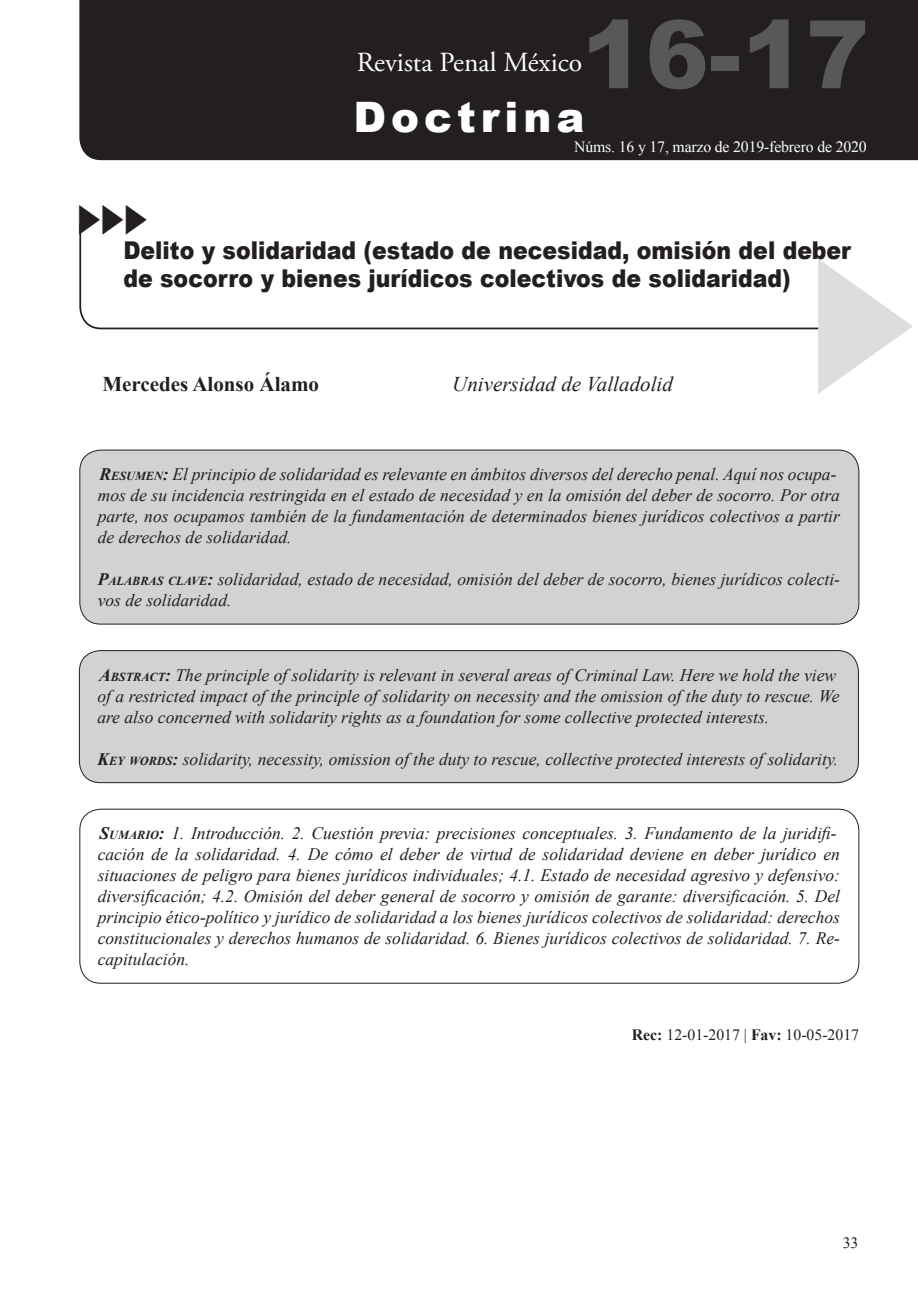
<style>
.page{position:relative;width:918px;height:1290px;background:#fff}
.page>*{position:absolute;margin:0;border:0;box-sizing:border-box;transform-origin:0 0}
.t1{font:700 191.28px "Times New Roman";color:#dcdddf;scale:.7 1}
.t2{font:900 94.5px "Arial";color:#57585a}
.t3{font:900 42px "Arial";letter-spacing:.12em;color:#fff}
.t4{font:700 42px "Times New Roman";color:#231f20;scale:.7 1}
.t5{font:27.65px "Adobe Garamond Pro";color:#fff}
.t6{font:900 24.5px/28px "Arial";color:#231f20;scale:.9 1}
.t7{font:italic 21px "Times New Roman";color:#231f20}
.t8{font:700 21px "Times New Roman";color:#231f20}
.t9{font:italic 17.5px/21px "Times New Roman";color:#231f20}
.t10{font:15.75px "Times New Roman";letter-spacing:-.01em;color:#fff}
.t11{font:15.75px "Times New Roman";color:#231f20}
.s1{font-weight:700}
.s2{font-weight:700;font-size:12.25px}
</style>
<div class="page">
<svg style="left:79px;top:224px;width:780px;height:106px"></svg>
<div style="left:79px;top:0;width:839px;height:160px;background:#231f20"></div>
<div style="left:80px;top:450px;width:779px;height:174px;background:#d1d2d4;border-radius:21px"></div>
<div style="left:79px;top:450px;width:780px;height:174px;border:1px solid #231f20;border-radius:21px"></div>
<div style="left:79px;top:651px;width:779px;height:132px;background:#d1d2d4;border-radius:21px"></div>
<div style="left:79px;top:650px;width:780px;height:133px;border:1px solid #231f20;border-radius:21px"></div>
<div style="left:79px;top:809px;width:780px;height:174px;border:1px solid #231f20;border-radius:21px"></div>
<h3 class="t5" style="left:357px;top:45px;width:227px">Revista Penal México</h3>
<h2 class="t2" style="left:581px;top:-14px;width:289px">16-17</h2>
<h3 class="t3" style="left:353px;top:87px;width:232px">Doctrina</h3>
<h3 class="t4" style="left:75px;top:191px;width:109px">► ► ►</h3>
<p class="t10" style="left:574px;top:136px;width:294px">Núms. 16 y 17, marzo de 2019-febrero de 2020</p>
<h3 class="t6" style="left:123px;top:236px;width:810px">Delito y solidaridad (estado de necesidad, omisión del deber de socorro y bienes jurídicos colectivos de solidaridad)</h3>
<h1 class="t1" style="left:799px;top:195px;width:191px">►</h1>
<p class="t8" style="left:102px;top:369px;width:218px">Mercedes Alonso Álamo</p>
<p class="t7" style="left:452px;top:369px;width:222px">Universidad de Valladolid</p>
<p class="t9" style="left:98px;top:463px;width:744px"><span class="s1">R</span><span class="s2">ESUMEN</span><span class="s1">:</span> El principio de solidaridad es relevante en ámbitos diversos del derecho penal. Aquí nos ocupa&shy;mos de su incidencia restringida en el estado de necesidad y en la omisión del deber de socorro. Por otra parte, nos ocupamos también de la fundamentación de determinados bienes jurídicos colectivos a partir de derechos de solidaridad.</p>
<p class="t9" style="left:98px;top:568px;width:743px"><span class="s1">P</span><span class="s2">ALABRAS CLAVE</span><span class="s1">:</span> solidaridad, estado de necesidad, omisión del deber de socorro, bienes jurídicos colecti&shy;vos de solidaridad.</p>
<p class="t9" style="left:97px;top:664px;width:744px"><span class="s1">A</span><span class="s2">BSTRACT</span><span class="s1">:</span> The principle of solidarity is relevant in several areas of Criminal Law. Here we hold the view of a restricted impact of the principle of solidarity on necessity and the omission of the duty to rescue. We are also concerned with solidarity rights as a foundation for some collective protected interests.</p>
<p class="t9" style="left:97px;top:748px;width:742px"><span class="s1">K</span><span class="s2">EY WORDS</span><span class="s1">:</span> solidarity, necessity, omission of the duty to rescue, collective protected interests of solidarity.</p>
<p class="t9" style="left:98px;top:822px;width:744px"><span class="s1">S</span><span class="s2">UMARIO</span><span class="s1">:</span> 1. Introducción. 2. Cuestión previa: precisiones conceptuales. 3. Fundamento de la juridifi&shy;cación de la solidaridad. 4. De cómo el deber de virtud de solidaridad deviene en deber jurídico en situaciones de peligro para bienes jurídicos individuales; 4.1. Estado de necesidad agresivo y defensivo: diversificación; 4.2. Omisión del deber general de socorro y omisión de garante: diversificación. 5. Del principio ético-político y jurídico de solidaridad a los bienes jurídicos colectivos de solidaridad: derechos constitucionales y derechos humanos de solidaridad. 6. Bienes jurídicos colectivos de solidaridad. 7. Re&shy;capitulación.</p>
<p class="t11" style="left:632px;top:1024px;width:229px"><span class="s1">Rec:</span> 12-01-2017 | <span class="s1">Fav:</span> 10-05-2017</p>
<p class="t11" style="left:842px;top:1232px;width:17px">33</p>
</div>
